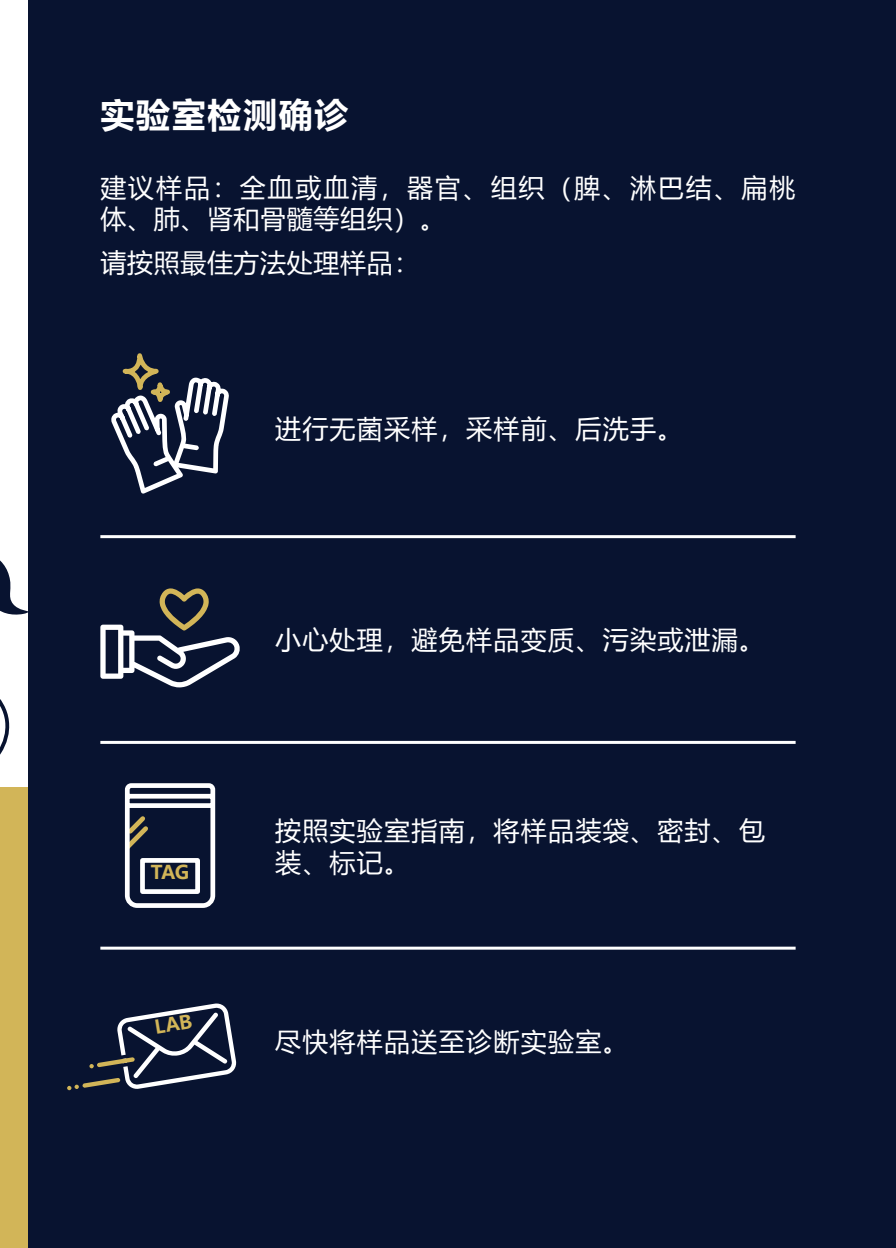
<style>
.page{position:relative;width:896px;height:1248px;background:#fff}
.page>*{position:absolute;margin:0;border:0;box-sizing:border-box;transform-origin:0 0}
.t1{font:700 34px "Microsoft Ya Hei";letter-spacing:.05em;color:#fff}
.t2{font:26px/32px "Microsoft Ya Hei";letter-spacing:.05em;color:#fff}
.t3{font:26px/31.2px "Microsoft Ya Hei";letter-spacing:.07em;color:#fff}
.t4{font:26px "Microsoft Ya Hei";letter-spacing:.025em;color:#fff}
.t5{font:700 19px "Microsoft Ya Hei";color:#d2b558}
</style>
<div class="page">
<div style="left:0;top:787px;width:28px;height:460px;background:#d2b558"></div>
<svg style="left:0;top:699px;width:10px;height:56px"></svg>
<svg style="left:0;top:560px;width:28px;height:55px"></svg>
<div style="left:28px;top:0;width:868px;height:1247px;background:#081330"></div>
<svg style="left:111px;top:377px;width:118px;height:116px"></svg>
<div style="left:123px;top:353px;width:36px;height:37px;border:5px solid #d2b558;border-radius:50%"></div>
<div style="left:151px;top:382px;width:19px;height:20px;border:5px solid #d2b558;border-radius:50%"></div>
<svg style="left:124px;top:783px;width:92px;height:125px"></svg>
<div style="left:140px;top:858px;width:60px;height:35px;border:5px solid #fff"></div>
<svg style="left:100px;top:588px;width:140px;height:99px"></svg>
<hr style="left:100px;top:535px;width:695px;height:3px;background:#fff">
<hr style="left:100px;top:740px;width:695px;height:3px;background:#fff">
<hr style="left:100px;top:946px;width:695px;height:3px;background:#fff">
<svg style="left:67px;top:1003px;width:169px;height:87px"></svg>
<p class="t1" style="left:100px;top:91px;width:250px">实验室检测确诊</p>
<p class="t3" style="left:100px;top:171px;width:696px">建议样品：全血或血清，器官、组织（脾、淋巴结、扁桃体、肺、肾和骨髓等组织）。</p>
<p class="t4" style="left:100px;top:245px;width:321px">请按照最佳方法处理样品：</p>
<p class="t2" style="left:275px;top:412px;width:410px">进行无菌采样，采样前、后洗手。</p>
<p class="t5" style="left:151px;top:859px;width:40px">TAG</p>
<p class="t2" style="left:275px;top:622px;width:492px">小心处理，避免样品变质、污染或泄漏。</p>
<p class="t2" style="left:275px;top:813px;width:492px">按照实验室指南，将样品装袋、密封、包装、标记。</p>
<p class="t2" style="left:275px;top:1024px;width:355px">尽快将样品送至诊断实验室。</p>
</div>
